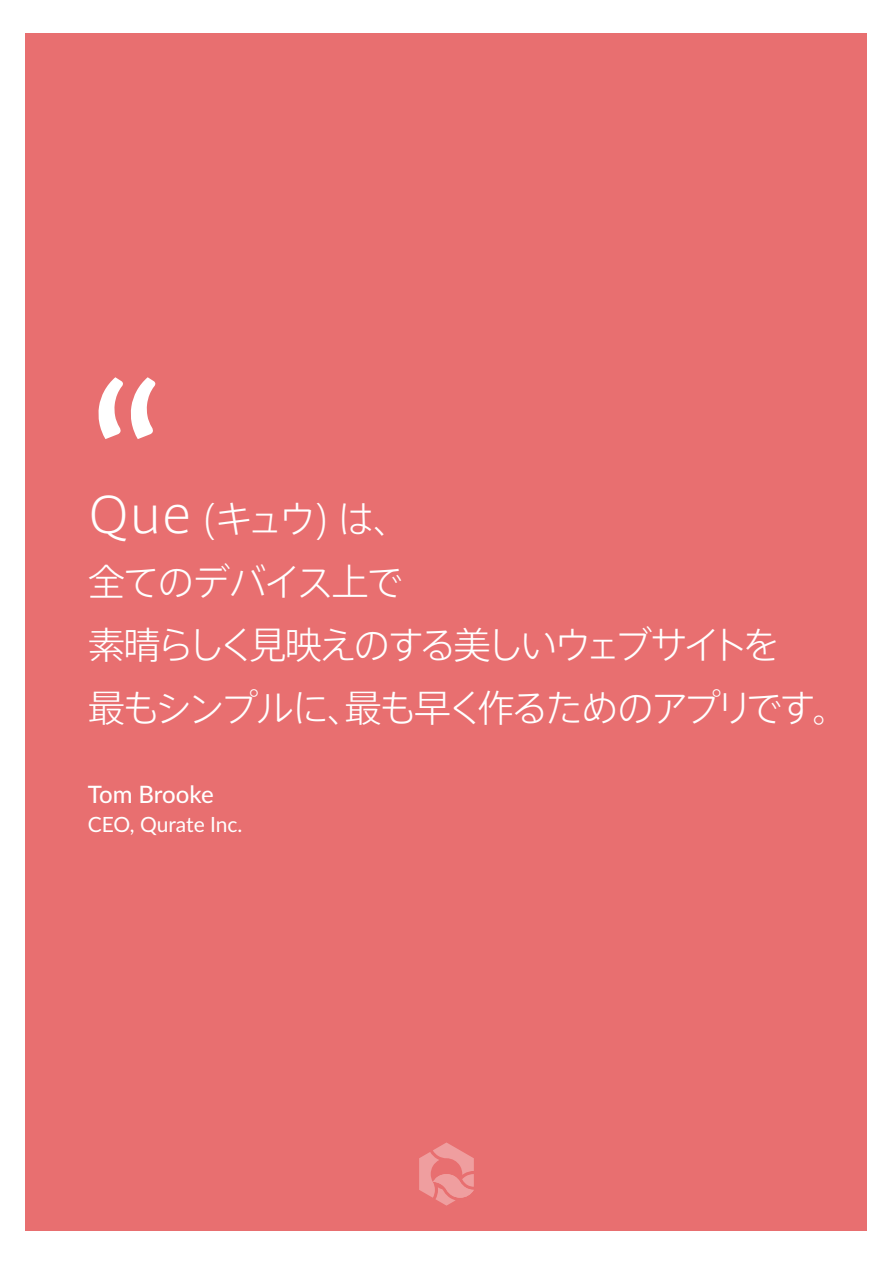
<style>
.page{position:relative;width:893px;height:1263px;background:#fff}
.page>*{position:absolute;margin:0;border:0;box-sizing:border-box;transform-origin:0 0}
.t1{font:300 37.5px/63px "Axis Std";letter-spacing:-.095em;color:#fff}
.t2{font:500 24px "Lato";letter-spacing:-.01em;color:#fff}
.t3{font:21px "Lato";letter-spacing:-.005em;color:#fff}
.s1{font-size:48px}
</style>
<div class="page">
<div style="left:26px;top:33px;width:841px;height:1197px;background:#e86f70"></div>
<svg style="left:419px;top:1142px;width:55px;height:63px"></svg>
<svg style="left:98px;top:377px;width:57px;height:62px"></svg>
<p class="t1" style="left:88px;top:485px;width:764px"><span class="s1">Que</span> (キュウ) は、<br>全てのデバイス上で<br>素晴らしく見映えのする美しいウェブサイトを<br>最もシンプルに、最も早く作るためのアプリです。</p>
<p class="t2" style="left:88px;top:777px;width:127px">Tom Brooke</p>
<p class="t3" style="left:88px;top:809px;width:156px">CEO, Qurate Inc.</p>
</div>
